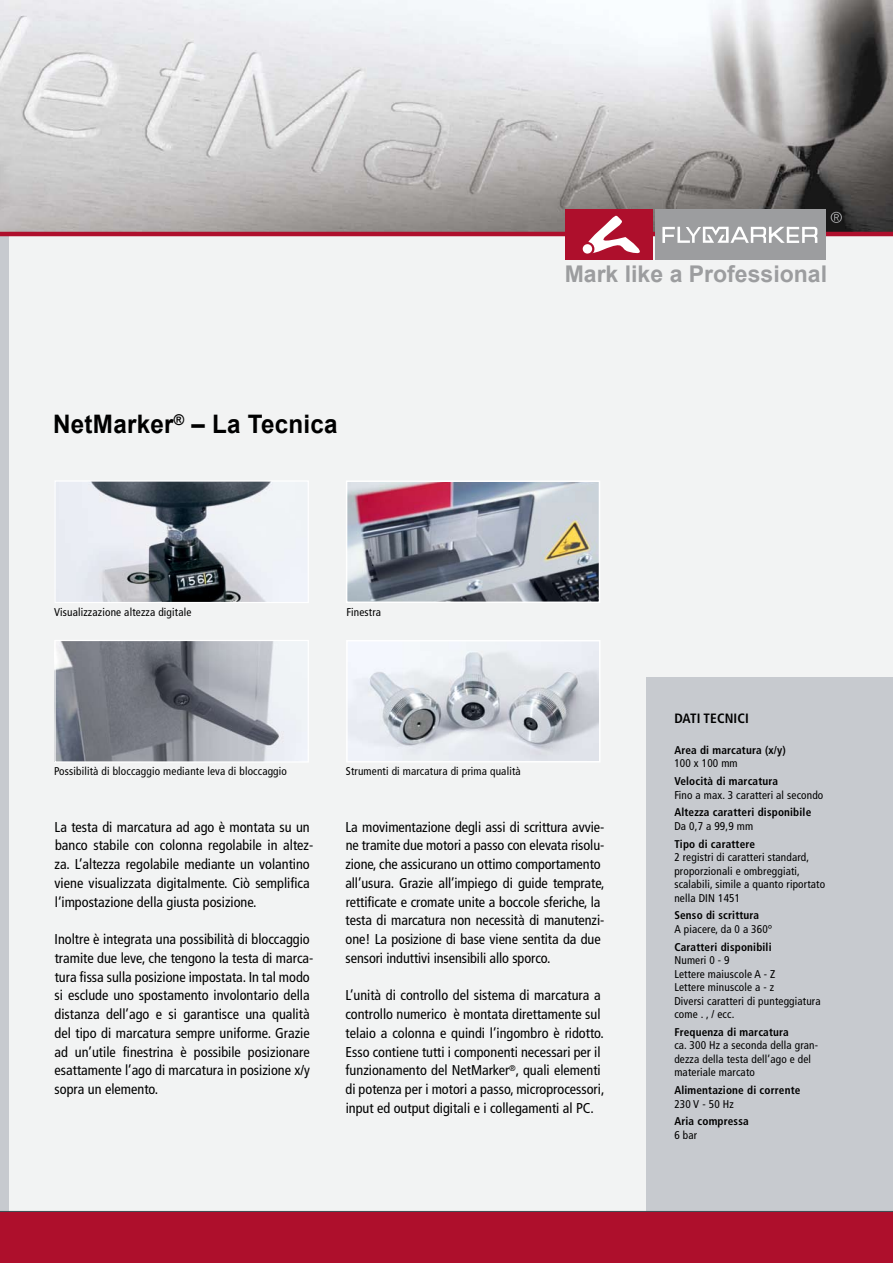
<style>
.page{position:relative;width:893px;height:1263px;background:#f2f3f3}
.page>*{position:absolute;margin:0;border:0;box-sizing:border-box;transform-origin:0 0}
.t1{font:700 25.5px "Arial";letter-spacing:.01em;color:#000;scale:.95 1}
.t2{font:700 23.1px "Arial";color:#9c9d9f}
.t3{font:condensed 14.25px/18.8px "Frutiger";color:#000}
.t4{font:700 condensed 13.5px "Frutiger";letter-spacing:.01em;color:#000}
.t5{font:condensed 11.25px/13.5px "Frutiger";letter-spacing:.015em;color:#000}
.t6{font:700 condensed 11.25px "Frutiger";letter-spacing:.015em;color:#000}
</style>
<div class="page">
<div style="left:0;top:234px;width:9px;height:1029px;background:#c7cacf"></div>
<img style="left:0;top:0;width:893px;height:232px">
<hr style="left:0;top:232px;width:893px;height:4px;background:#ae0f2c">
<div style="left:646px;top:677px;width:247px;height:586px;background:#c7cacf"></div>
<div style="left:566px;top:210px;width:87px;height:50px;background:#ae0f2c"></div>
<svg style="left:588px;top:213px;width:67px;height:41px"></svg>
<div style="left:655px;top:210px;width:171px;height:50px;background:#9c9d9f"></div>
<svg style="left:831px;top:212px;width:11px;height:11px"></svg>
<div style="left:582px;top:244px;width:10px;height:10px;background:#fff;border-radius:50%"></div>
<svg style="left:662px;top:226px;width:155px;height:17px"></svg>
<div style="left:0;top:1211px;width:893px;height:52px;background:#ae0f2c"></div>
<img style="left:56px;top:482px;width:215px;height:119px">
<div style="left:54px;top:480px;width:255px;height:123px;border:1px solid #fff"></div>
<img style="left:56px;top:642px;width:228px;height:119px">
<div style="left:54px;top:640px;width:255px;height:123px;border:1px solid #fff"></div>
<img style="left:349px;top:643px;width:248px;height:116px">
<div style="left:346px;top:640px;width:254px;height:122px;border:2px solid #fff"></div>
<img style="left:349px;top:483px;width:248px;height:117px">
<div style="left:346px;top:480px;width:254px;height:123px;border:2px solid #fff"></div>
<h1 class="t1" style="left:53px;top:407px;width:301px">NetMarker<sup>®</sup> – La Tecnica</h1>
<p class="t5" style="left:54px;top:605px;width:139px">Visualizzazione altezza digitale</p>
<p class="t5" style="left:347px;top:605px;width:36px">Finestra</p>
<h2 class="t2" style="left:565px;top:258px;width:264px">Mark like a Professional</h2>
<p class="t5" style="left:54px;top:765px;width:234px">Possibilità di bloccaggio mediante leva di bloccaggio</p>
<p class="t5" style="left:346px;top:765px;width:176px">Strumenti di marcatura di prima qualità</p>
<p class="t3" style="left:54px;top:817px;width:260px">La testa di marcatura ad ago è montata su un banco stabile con colonna regolabile in altez&shy;za. L’altezza regolabile mediante un volantino viene visualizzata digitalmente. Ciò semplifica l‘impostazione della giusta posizione.</p>
<p class="t3" style="left:54px;top:930px;width:260px">Inoltre è integrata una possibilità di bloccaggio tramite due leve, che tengono la testa di marca&shy;tura fissa sulla posizione impostata. In tal modo si esclude uno spostamento involontario della distanza dell’ago e si garantisce una qualità del tipo di marcatura sempre uniforme. Grazie ad un’utile finestrina è possibile posizionare esattamente l’ago di marcatura in posizione x/y sopra un elemento.</p>
<p class="t3" style="left:345px;top:817px;width:261px">La movimentazione degli assi di scrittura avvie&shy;ne tramite due motori a passo con elevata risolu&shy;zione, che assicurano un ottimo comportamento all’usura. Grazie all’impiego di guide temprate, rettificate e cromate unite a boccole sferiche, la testa di marcatura non necessità di manutenzi&shy;one! La posizione di base viene sentita da due sensori induttivi insensibili allo sporco.</p>
<p class="t3" style="left:345px;top:986px;width:261px">L’unità di controllo del sistema di marcatura a controllo numerico è montata direttamente sul telaio a colonna e quindi l’ingombro è ridotto.<br>Esso contiene tutti i componenti necessari per il funzionamento del NetMarker<sup>®</sup>, quali elementi di potenza per i motori a passo, microprocessori, input ed output digitali e i collegamenti al PC.</p>
<p class="t4" style="left:674px;top:710px;width:74px">Dati tecnici</p>
<p class="t6" style="left:674px;top:743px;width:113px">Area di marcatura (x/y)</p>
<p class="t5" style="left:674px;top:757px;width:65px">100 x 100 mm</p>
<p class="t6" style="left:674px;top:774px;width:105px">Velocità di marcatura</p>
<p class="t5" style="left:674px;top:788px;width:151px">Fino a max. 3 caratteri al secondo</p>
<p class="t6" style="left:674px;top:806px;width:138px">Altezza caratteri disponibile</p>
<p class="t5" style="left:674px;top:819px;width:80px">Da 0,7 a 99,9 mm</p>
<p class="t6" style="left:674px;top:837px;width:82px">Tipo di carattere</p>
<p class="t5" style="left:674px;top:850px;width:152px">2 registri di caratteri standard, proporzionali e ombreggiati, scalabili, simile a quanto riportato nella DIN 1451</p>
<p class="t6" style="left:674px;top:909px;width:86px">Senso di scrittura</p>
<p class="t5" style="left:674px;top:922px;width:100px">A piacere, da 0 a 360°</p>
<p class="t6" style="left:674px;top:940px;width:99px">Caratteri disponibili</p>
<p class="t5" style="left:674px;top:953px;width:148px">Numeri 0 - 9<br>Lettere maiuscole A - Z<br>Lettere minuscole a - z<br>Diversi caratteri di punteggiatura come . , / ecc.</p>
<p class="t6" style="left:674px;top:1025px;width:116px">Frequenza di marcatura</p>
<p class="t5" style="left:674px;top:1039px;width:145px">ca. 300 Hz a seconda della gran&shy;dezza della testa dell’ago e del materiale marcato</p>
<p class="t6" style="left:674px;top:1083px;width:128px">Alimentazione di corrente</p>
<p class="t5" style="left:674px;top:1097px;width:61px">230 V - 50 Hz</p>
<p class="t6" style="left:674px;top:1115px;width:76px">Aria compressa</p>
<p class="t5" style="left:674px;top:1128px;width:24px">6 bar</p>
</div>
